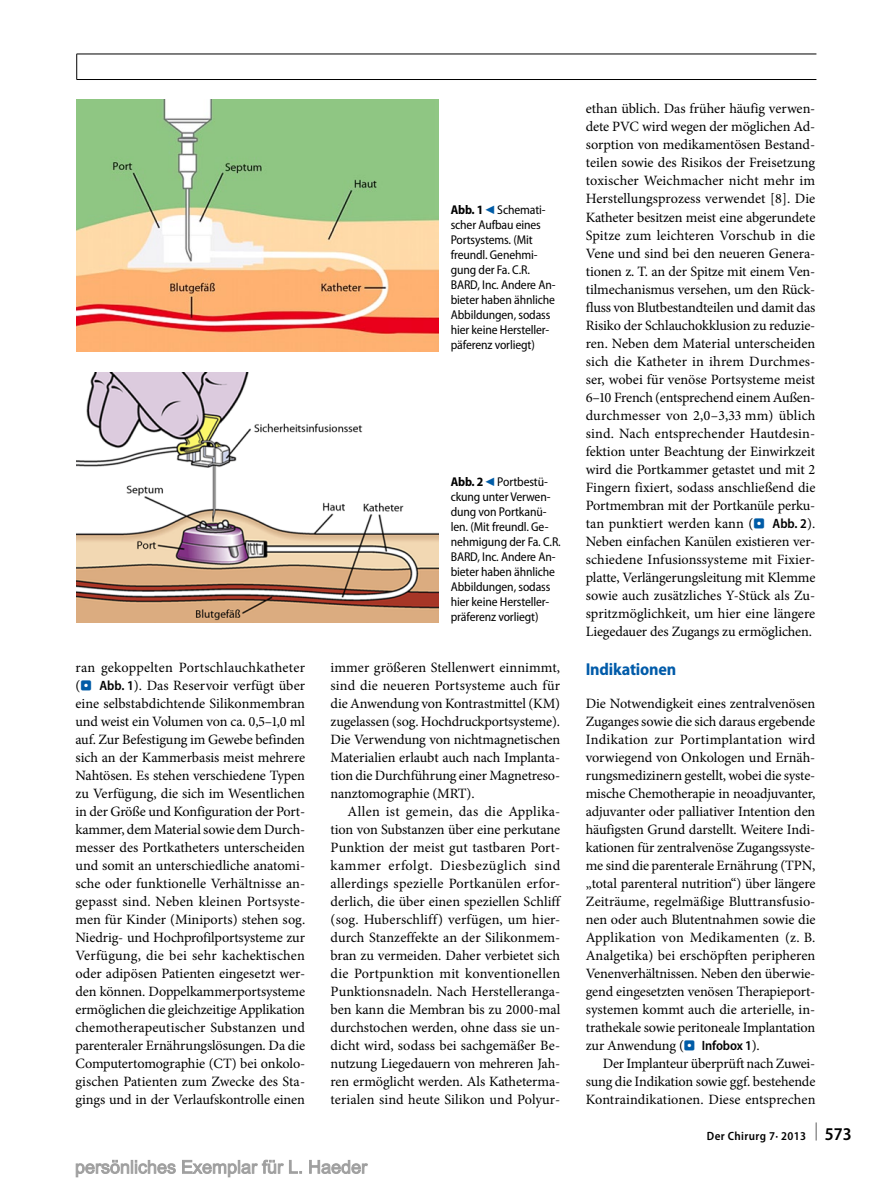
<style>
.page{position:relative;width:893px;height:1187px;background:#fff}
.page>*{position:absolute;margin:0;border:0;box-sizing:border-box;transform-origin:0 0}
.t1{font:700 semi-condensed 17.25px "Myriad Pro";letter-spacing:-.01em;color:#005ba9}
.t2{font:14.25px/18px "Minion Pro";letter-spacing:-.005em;color:#000;text-align:justify}
.t3{font:semi-condensed 12.75px/15px "Myriad Pro";letter-spacing:-.01em;color:#000}
.t4{font:600 semi-condensed 12px "Myriad Pro";letter-spacing:.03em;color:#000}
.s1{font-weight:700}
.s2{font-family:"S Buttons";font-stretch:normal;font-size:14.25px;color:#005ca7}
.s3{font-family:"S Buttons";font-size:13.5px;color:#005ca7}
.s4{font-family:"Myriad Pro";font-weight:600;font-stretch:semi-condensed;font-size:13.5px}
.s5{font-size:18px}
</style>
<div class="page">
<img style="left:77px;top:100px;width:361px;height:251px">
<img style="left:77px;top:372px;width:361px;height:251px">
<hr style="left:77px;top:79px;width:739px;height:1px;background:#000">
<svg style="left:76px;top:54px;width:1px;height:25px"></svg>
<hr style="left:77px;top:54px;width:739px;height:1px;background:#000">
<svg style="left:75px;top:1159px;width:293px;height:18px"></svg>
<p class="t3" style="left:451px;top:203px;width:106px"><span class="s1">Abb. 1</span><span class="s2">9</span>Schemati&shy;scher Aufbau eines<br>Portsystems. (Mit freundl. Genehmi&shy;gung der Fa. C.R.<br>BARD, Inc. Andere An&shy;bieter haben ähnliche<br>Abbildungen, sodass hier keine Hersteller&shy;päferenz vorliegt)</p>
<p class="t3" style="left:451px;top:474px;width:112px"><span class="s1">Abb. 2</span><span class="s2">9</span>Portbestü&shy;ckung unter Verwen&shy;dung von Portkanü&shy;len. (Mit freundl. Ge&shy;nehmigung der Fa. C.R.<br>BARD, Inc. Andere An&shy;bieter haben ähnliche<br>Abbildungen, sodass hier keine Hersteller&shy;präferenz vorliegt)</p>
<p class="t2" style="left:75px;top:658px;width:231px">ran gekoppelten Portschlauchkatheter (<span class="s3">.</span> <span class="s4">Abb. 1</span>). Das Reservoir verfügt über eine selbstabdichtende Silikonmembran und weist ein Volumen von ca. 0,5–1,0 ml auf. Zur Befestigung im Gewebe befinden sich an der Kammerbasis meist mehrere Nahtösen. Es stehen verschiedene Typen zu Verfügung, die sich im Wesentlichen in der Größe und Konfiguration der Port&shy;kammer, dem Material sowie dem Durch&shy;messer des Portkatheters unterscheiden und somit an unterschiedliche anatomi&shy;sche oder funktionelle Verhältnisse an&shy;gepasst sind. Neben kleinen Portsyste&shy;men für Kinder (Miniports) stehen sog.<br>Niedrig- und Hochprofilportsysteme zur Verfügung, die bei sehr kachektischen oder adipösen Patienten eingesetzt wer&shy;den können. Doppelkammerportsysteme ermöglichen die gleichzeitige Applikation chemotherapeutischer Substanzen und parenteraler Ernährungslösungen. Da die Computertomographie (CT) bei onkolo&shy;gischen Patienten zum Zwecke des Sta&shy;gings und in der Verlaufskontrolle einen</p>
<p class="t2" style="left:331px;top:658px;width:231px">immer größeren Stellenwert einnimmt, sind die neueren Portsysteme auch für die Anwendung von Kontrastmittel (KM) zugelassen (sog. Hochdruckportsysteme).<br>Die Verwendung von nichtmagnetischen Materialien erlaubt auch nach Implanta&shy;tion die Durchführung einer Magnetreso&shy;nanztomographie (MRT).</p>
<p class="t2" style="left:331px;top:802px;width:231px;text-indent:17px">Allen ist gemein, das die Applika&shy;tion von Substanzen über eine perkutane Punktion der meist gut tastbaren Port&shy;kammer erfolgt. Diesbezüglich sind allerdings spezielle Portkanülen erfor&shy;derlich, die über einen speziellen Schliff (sog. Huberschliff) verfügen, um hier&shy;durch Stanzeffekte an der Silikonmem&shy;bran zu vermeiden. Daher verbietet sich die Portpunktion mit konventionellen Punktionsnadeln. Nach Herstelleranga&shy;ben kann die Membran bis zu 2000-mal durchstochen werden, ohne dass sie un&shy;dicht wird, sodass bei sachgemäßer Be&shy;nutzung Liegedauern von mehreren Jah&shy;ren ermöglicht werden. Als Katheterma&shy;terialen sind heute Silikon und Polyur-</p>
<p class="t2" style="left:586px;top:100px;width:231px">ethan üblich. Das früher häufig verwen&shy;dete PVC wird wegen der möglichen Ad&shy;sorption von medikamentösen Bestand&shy;teilen sowie des Risikos der Freisetzung toxischer Weichmacher nicht mehr im Herstellungsprozess verwendet [8]. Die Katheter besitzen meist eine abgerundete Spitze zum leichteren Vorschub in die Vene und sind bei den neueren Genera&shy;tionen z. T. an der Spitze mit einem Ven&shy;tilmechanismus versehen, um den Rück&shy;fluss von Blutbestandteilen und damit das Risiko der Schlauchokklusion zu reduzie&shy;ren. Neben dem Material unterscheiden sich die Katheter in ihrem Durchmes&shy;ser, wobei für venöse Portsysteme meist 6–10 French (entsprechend einem Außen&shy;durchmesser von 2,0–3,33 mm) üblich sind. Nach entsprechender Hautdesin&shy;fektion unter Beachtung der Einwirkzeit wird die Portkammer getastet und mit 2<br>Fingern fixiert, sodass anschließend die Portmembran mit der Portkanüle perku&shy;tan punktiert werden kann (<span class="s3">.</span> <span class="s4">Abb. 2</span>).<br>Neben einfachen Kanülen existieren ver&shy;schiedene Infusionssysteme mit Fixier&shy;platte, Verlängerungsleitung mit Klemme sowie auch zusätzliches Y-Stück als Zu&shy;spritzmöglichkeit, um hier eine längere Liegedauer des Zugangs zu ermöglichen.</p>
<p class="t1" style="left:586px;top:659px;width:92px">Indikationen</p>
<p class="t2" style="left:586px;top:694px;width:231px">Die Notwendigkeit eines zentralvenösen Zuganges sowie die sich daraus ergebende Indikation zur Portimplantation wird vorwiegend von Onkologen und Ernäh&shy;rungsmedizinern gestellt, wobei die syste&shy;mische Chemotherapie in neoadjuvanter, adjuvanter oder palliativer Intention den häufigsten Grund darstellt. Weitere Indi&shy;kationen für zentralvenöse Zugangssyste&shy;me sind die parenterale Ernährung (TPN, „total parenteral nutrition“) über längere Zeiträume, regelmäßige Bluttransfusio&shy;nen oder auch Blutentnahmen sowie die Applikation von Medikamenten (z. B.<br>Analgetika) bei erschöpften peripheren Venenverhältnissen. Neben den überwie&shy;gend eingesetzten venösen Therapieport&shy;systemen kommt auch die arterielle, in&shy;trathekale sowie peritoneale Implantation zur Anwendung (<span class="s3">.</span> <span class="s4">Infobox 1</span>).</p>
<p class="t2" style="left:586px;top:1054px;width:231px;text-indent:17px">Der Implanteur überprüft nach Zuwei&shy;sung die Indikation sowie ggf. bestehende Kontraindikationen. Diese entsprechen</p>
<p class="t4" style="left:707px;top:1129px;width:146px">Der Chirurg 7· 2013 <sup>|</sup> <span class="s5">573</span></p>
</div>
